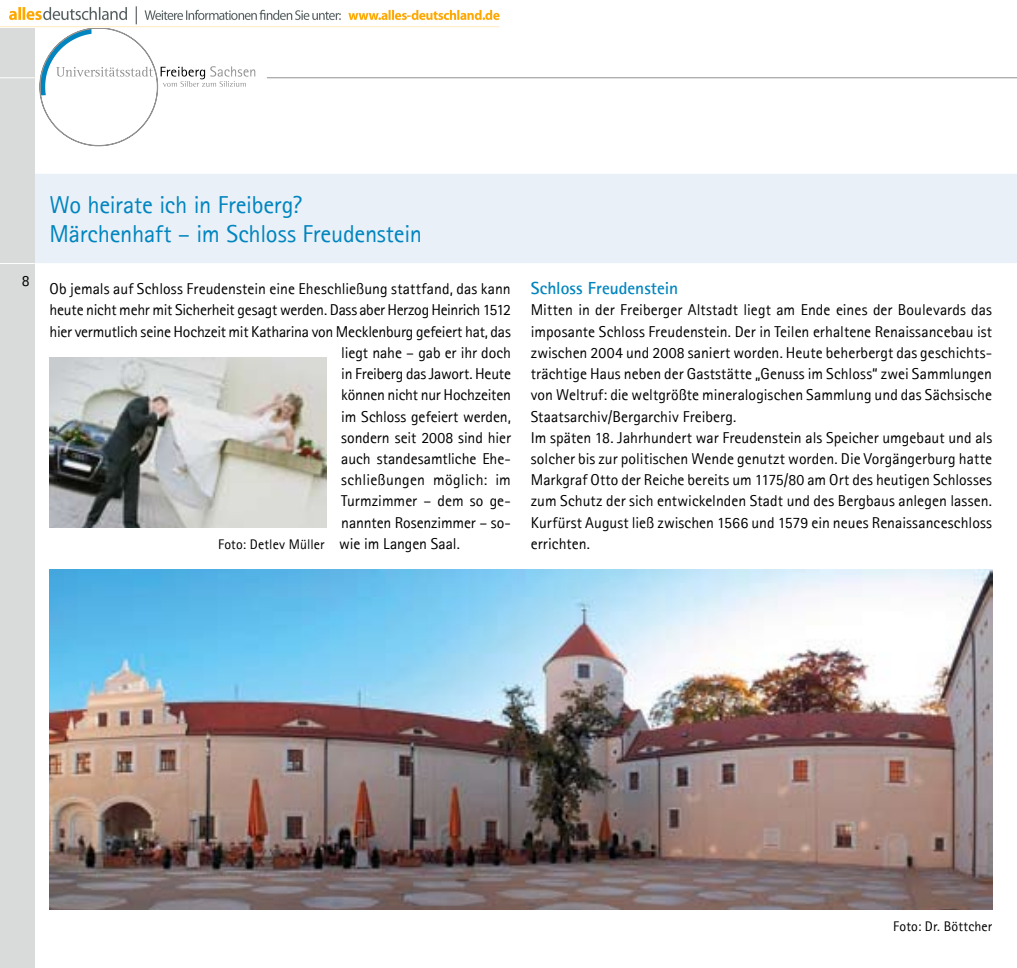
<style>
.page{position:relative;width:1017px;height:968px;background:#fff}
.page>*{position:absolute;margin:0;border:0;box-sizing:border-box;transform-origin:0 0}
.t1{font:24.5px/29.4px "AT Rotis Sans Serif";letter-spacing:-.01em;color:#0085bf}
.t2{font:700 17.5px "AT Rotis Sans Serif";color:#0085bf}
.t3{font:15.75px/21.2px "AT Rotis Sans Serif";color:#000}
.t4{font:15.75px "AT Rotis Sans Serif";letter-spacing:-.02em;color:#000}
.t5{font:14px "AT Rotis Sans Serif";letter-spacing:.01em;color:#000}
</style>
<div class="page">
<hr style="left:267px;top:77px;width:750px;height:1px;background:#929292">
<div style="left:35px;top:174px;width:981px;height:89px;background:#e9f0f7"></div>
<div style="left:0;top:0;width:35px;height:967px;background:#d9dada"></div>
<hr style="left:0;top:77px;width:35px;height:1px;background:#fff">
<hr style="left:0;top:263px;width:35px;height:1px;background:#fff">
<svg style="left:40px;top:28px;width:215px;height:118px"></svg>
<svg style="left:1016px;top:174px;width:1px;height:89px"></svg>
<img style="left:50px;top:570px;width:942px;height:339px">
<img style="left:50px;top:358px;width:276px;height:169px">
<img style="left:0;top:0;width:500px;height:27px">
<h1 class="t1" style="left:50px;top:190px;width:374px">Wo heirate ich in Freiberg?<br>Märchenhaft – im Schloss Freudenstein</h1>
<p class="t3" style="left:50px;top:278px;width:463px">Ob jemals auf Schloss Freudenstein eine Eheschließung stattfand, das kann</p>
<p class="t4" style="left:50px;top:301px;width:454px">heute nicht mehr mit Sicherheit gesagt werden. Dass aber Herzog Heinrich 1 512</p>
<p class="t3" style="left:50px;top:320px;width:463px">hier vermutlich seine Hochzeit mit Katharina von Mecklenburg gefeiert hat, das</p>
<p class="t3" style="left:341px;top:342px;width:171px">liegt nahe – gab er ihr doch</p>
<p class="t3" style="left:341px;top:363px;width:171px">in Freiberg das Jawort. Heute</p>
<p class="t3" style="left:341px;top:384px;width:171px">können nicht nur Hochzeiten</p>
<p class="t3" style="left:341px;top:405px;width:171px">im Schloss gefeiert werden,</p>
<p class="t3" style="left:341px;top:426px;width:171px">sondern seit 2008 sind hier</p>
<p class="t3" style="left:341px;top:448px;width:171px">auch standesamtliche Ehe-</p>
<p class="t3" style="left:341px;top:469px;width:171px">schließungen möglich: im</p>
<p class="t3" style="left:341px;top:490px;width:171px">Turmzimmer – dem so ge-</p>
<p class="t3" style="left:341px;top:511px;width:171px">nannten Rosenzimmer – so-</p>
<p class="t3" style="left:339px;top:532px;width:122px">wie im Langen Saal.</p>
<p class="t5" style="left:218px;top:535px;width:108px">Foto: Detlev Müller</p>
<p class="t2" style="left:531px;top:277px;width:149px">Schloss Freudenstein</p>
<p class="t3" style="left:531px;top:299px;width:463px">Mitten in der Freiberger Altstadt liegt am Ende eines der Boulevards das imposante Schloss Freudenstein. Der in Teilen erhaltene Renaissancebau ist zwischen 2004 und 2008 saniert worden. Heute beherbergt das geschichts&shy;trächtige Haus neben der Gaststätte „Genuss im Schloss“ zwei Sammlungen von Weltruf: die weltgrößte mineralogischen Sammlung und das Sächsische Staatsarchiv/Bergarchiv Freiberg.<br>Im späten 1 8. Jahrhundert war Freudenstein als Speicher umgebaut und als solcher bis zur politischen Wende genutzt worden. Die Vorgängerburg hatte Markgraf Otto der Reiche bereits um 11 75/80 am Ort des heutigen Schlosses zum Schutz der sich entwickelnden Stadt und des Bergbaus anlegen lassen.<br>Kurfürst August ließ zwischen 1 566 und 1 579 ein neues Renaissanceschloss errichten.</p>
<p class="t5" style="left:893px;top:917px;width:100px">Foto: Dr. Böttcher</p>
</div>
